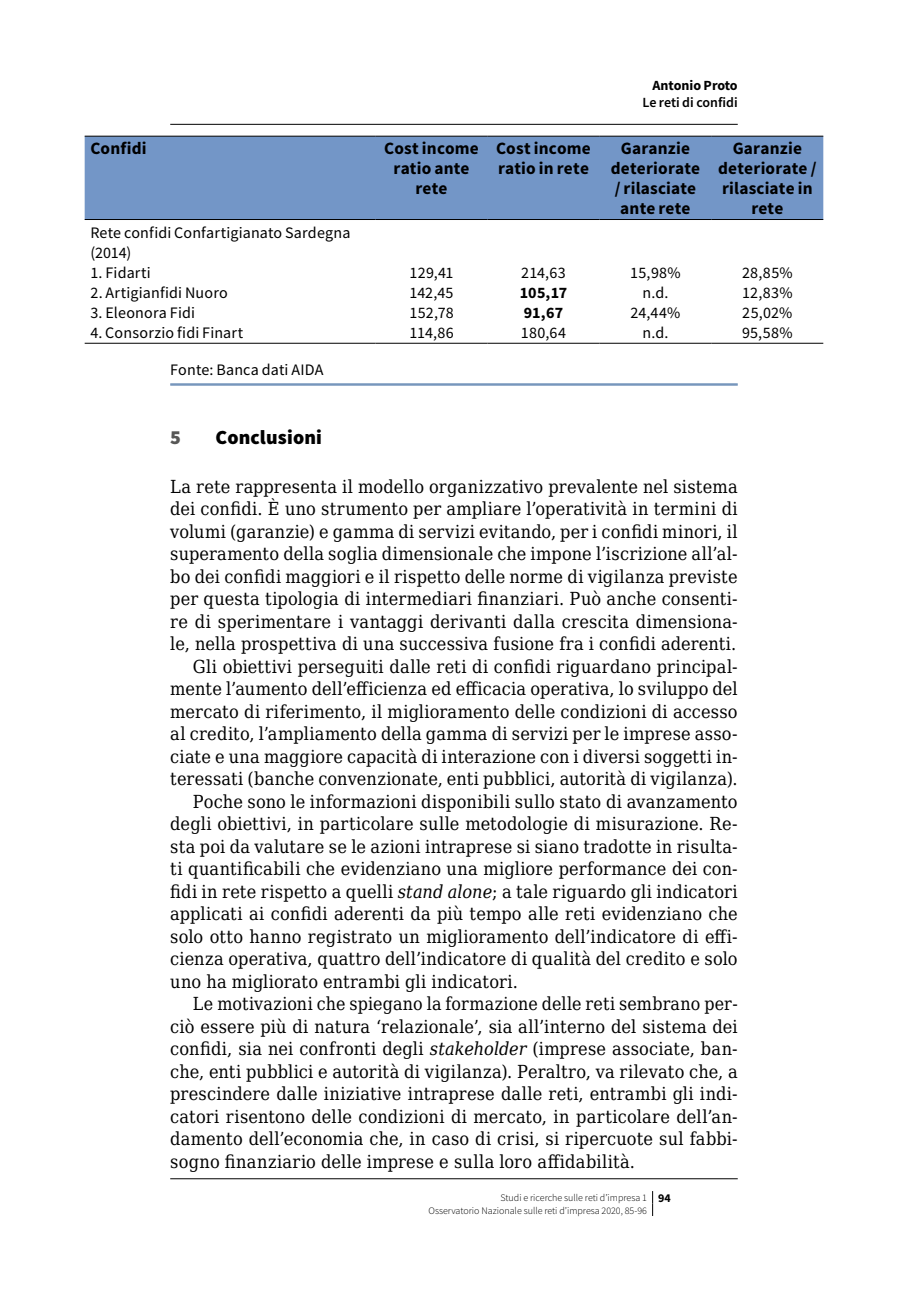
<style>
.page{position:relative;width:908px;height:1304px;background:#fff}
.page>*{position:absolute;margin:0;border:0;box-sizing:border-box;transform-origin:0 0}
.t1{font:900 20px "Source Sans Pro";letter-spacing:.01em;color:#000}
.t2{font:900 20px "Source Sans Pro";color:#575756}
._032-ecf-para-2{font:18px/22.4px "DejaVu Serif Condensed";letter-spacing:.015em;color:#000;text-align:justify}
._031-ecf-para-1{font:18px/22.4px "DejaVu Serif Condensed";letter-spacing:.01em;color:#000;text-align:justify}
._203-ecf-tabella-tit{font:700 17.2px/20px "Source Sans Pro";letter-spacing:.01em;color:#000;text-align:center}
._204-ecf-tabella-cor{font:16px/20px "Source Sans Pro";letter-spacing:.01em;color:#000}
._220-ecf-tabella-pie{font:16px "Source Sans Pro";letter-spacing:.01em;color:#000}
._204-ecf-tabella-cor-2{font:700 16px "Source Sans Pro";color:#000}
.t3{font:600 14px "Source Sans Pro";color:#000}
.t4{font:700 14px "Source Sans Pro";color:#000}
.t5{font:300 10px/12.4px "Source Sans Pro";color:#000}
.s1{font-style:italic}
.s2{font-weight:700;font-size:12px}
</style>
<div class="page">
<svg style="left:652px;top:1191px;width:1px;height:25px"></svg>
<hr style="left:170px;top:385px;width:567px;height:1px;background:#436ea2">
<hr style="left:170px;top:384px;width:567px;height:1px;background:#436ea2">
<div style="left:85px;top:137px;width:737px;height:82px;background:#7396c7"></div>
<hr style="left:85px;top:343px;width:290px;height:1px;background:#000">
<hr style="left:375px;top:343px;width:112px;height:1px;background:#000">
<hr style="left:487px;top:343px;width:112px;height:1px;background:#000">
<hr style="left:599px;top:343px;width:112px;height:1px;background:#000">
<hr style="left:85px;top:136px;width:290px;height:1px;background:#000">
<hr style="left:375px;top:136px;width:112px;height:1px;background:#000">
<hr style="left:487px;top:136px;width:112px;height:1px;background:#000">
<hr style="left:599px;top:136px;width:112px;height:1px;background:#000">
<hr style="left:711px;top:136px;width:111px;height:1px;background:#000">
<hr style="left:85px;top:219px;width:290px;height:1px;background:#000">
<hr style="left:375px;top:219px;width:112px;height:1px;background:#000">
<hr style="left:487px;top:219px;width:112px;height:1px;background:#000">
<hr style="left:711px;top:219px;width:111px;height:1px;background:#000">
<hr style="left:599px;top:219px;width:112px;height:1px;background:#000">
<hr style="left:711px;top:343px;width:111px;height:1px;background:#000">
<hr style="left:170px;top:124px;width:567px;height:1px;background:#000">
<hr style="left:170px;top:1178px;width:567px;height:1px;background:#000">
<p class="t4" style="left:652px;top:76px;width:87px">Antonio Proto</p>
<p class="t3" style="left:642px;top:94px;width:97px">Le reti di confidi</p>
<p class="_203-ecf-tabella-tit" style="left:90px;top:138px;width:58px">Confidi</p>
<p class="_203-ecf-tabella-tit" style="left:384px;top:138px;width:96px">Cost income ratio ante rete</p>
<p class="_203-ecf-tabella-tit" style="left:496px;top:138px;width:96px;text-align:left">Cost income ratio in rete</p>
<p class="_203-ecf-tabella-tit" style="left:610px;top:138px;width:91px">Garanzie deteriorate / rilasciate ante rete</p>
<p class="_203-ecf-tabella-tit" style="left:717px;top:138px;width:100px">Garanzie deteriorate / rilasciate in rete</p>
<p class="_204-ecf-tabella-cor" style="left:90px;top:222px;width:261px">Rete confidi Confartigianato Sardegna (2014)</p>
<p class="_204-ecf-tabella-cor" style="left:90px;top:262px;width:62px">1. Fidarti</p>
<p class="_204-ecf-tabella-cor" style="left:90px;top:282px;width:139px">2. Artigianfidi Nuoro</p>
<p class="_204-ecf-tabella-cor" style="left:90px;top:302px;width:106px">3. Eleonora Fidi</p>
<p class="_204-ecf-tabella-cor" style="left:90px;top:322px;width:154px">4. Consorzio fidi Finart</p>
<p class="_204-ecf-tabella-cor" style="left:629px;top:262px;width:52px">15,98%</p>
<p class="_204-ecf-tabella-cor" style="left:642px;top:282px;width:28px">n.d.</p>
<p class="_204-ecf-tabella-cor" style="left:630px;top:302px;width:51px">24,44%</p>
<p class="_204-ecf-tabella-cor" style="left:642px;top:322px;width:28px">n.d.</p>
<p class="_204-ecf-tabella-cor" style="left:741px;top:262px;width:52px">28,85%</p>
<p class="_204-ecf-tabella-cor" style="left:741px;top:282px;width:52px">12,83%</p>
<p class="_204-ecf-tabella-cor" style="left:741px;top:302px;width:52px">25,02%</p>
<p class="_204-ecf-tabella-cor" style="left:741px;top:322px;width:52px">95,58%</p>
<p class="_204-ecf-tabella-cor" style="left:409px;top:262px;width:46px">129,41</p>
<p class="_204-ecf-tabella-cor" style="left:409px;top:282px;width:45px">142,45</p>
<p class="_204-ecf-tabella-cor" style="left:409px;top:302px;width:46px">152,78</p>
<p class="_204-ecf-tabella-cor" style="left:409px;top:322px;width:46px">114,86</p>
<p class="_204-ecf-tabella-cor" style="left:521px;top:262px;width:46px">214,63</p>
<p class="_204-ecf-tabella-cor-2" style="left:519px;top:281px;width:49px">105,17</p>
<p class="_204-ecf-tabella-cor-2" style="left:523px;top:301px;width:41px">91,67</p>
<p class="_204-ecf-tabella-cor" style="left:520px;top:322px;width:47px">180,64</p>
<p class="_220-ecf-tabella-pie" style="left:170px;top:359px;width:155px">Fonte: Banca dati AIDA</p>
<p class="t2" style="left:170px;top:423px;width:12px">5</p>
<p class="t1" style="left:215px;top:423px;width:108px">Conclusioni</p>
<p class="_031-ecf-para-1" style="left:170px;top:475px;width:568px">La rete rappresenta il modello organizzativo prevalente nel sistema dei confidi. È uno strumento per ampliare l’operatività in termini di volumi (garanzie) e gamma di servizi evitando, per i confidi minori, il superamento della soglia dimensionale che impone l’iscrizione all’al&shy;bo dei confidi maggiori e il rispetto delle norme di vigilanza previste per questa tipologia di intermediari finanziari. Può anche consenti&shy;re di sperimentare i vantaggi derivanti dalla crescita dimensiona&shy;le, nella prospettiva di una successiva fusione fra i confidi aderenti.</p>
<p class="_032-ecf-para-2" style="left:170px;top:655px;width:568px;text-indent:23px">Gli obiettivi perseguiti dalle reti di confidi riguardano principal&shy;mente l’aumento dell’efficienza ed efficacia operativa, lo sviluppo del mercato di riferimento, il miglioramento delle condizioni di accesso al credito, l’ampliamento della gamma di servizi per le imprese asso&shy;ciate e una maggiore capacità di interazione con i diversi soggetti in&shy;teressati (banche convenzionate, enti pubblici, autorità di vigilanza).</p>
<p class="_032-ecf-para-2" style="left:170px;top:790px;width:568px;text-indent:23px">Poche sono le informazioni disponibili sullo stato di avanzamento degli obiettivi, in particolare sulle metodologie di misurazione. Re&shy;sta poi da valutare se le azioni intraprese si siano tradotte in risulta&shy;ti quantificabili che evidenziano una migliore performance dei con&shy;fidi in rete rispetto a quelli <span class="s1">stand alone</span>; a tale riguardo gli indicatori applicati ai confidi aderenti da più tempo alle reti evidenziano che solo otto hanno registrato un miglioramento dell’indicatore di effi&shy;cienza operativa, quattro dell’indicatore di qualità del credito e solo uno ha migliorato entrambi gli indicatori.</p>
<p class="_032-ecf-para-2" style="left:170px;top:992px;width:568px;text-indent:23px">Le motivazioni che spiegano la formazione delle reti sembrano per&shy;ciò essere più di natura ‘relazionale’, sia all’interno del sistema dei confidi, sia nei confronti degli <span class="s1">stakeholder</span> (imprese associate, ban&shy;che, enti pubblici e autorità di vigilanza). Peraltro, va rilevato che, a prescindere dalle iniziative intraprese dalle reti, entrambi gli indi&shy;catori risentono delle condizioni di mercato, in particolare dell’an&shy;damento dell’economia che, in caso di crisi, si ripercuote sul fabbi&shy;sogno finanziario delle imprese e sulla loro affidabilità.</p>
<p class="t5" style="left:428px;top:1191px;width:244px;text-indent:72px">Studi e ricerche sulle reti d’impresa 1 <span class="s2">94<br></span>Osservatorio Nazionale sulle reti d’impresa 2020, 85-96</p>
</div>
